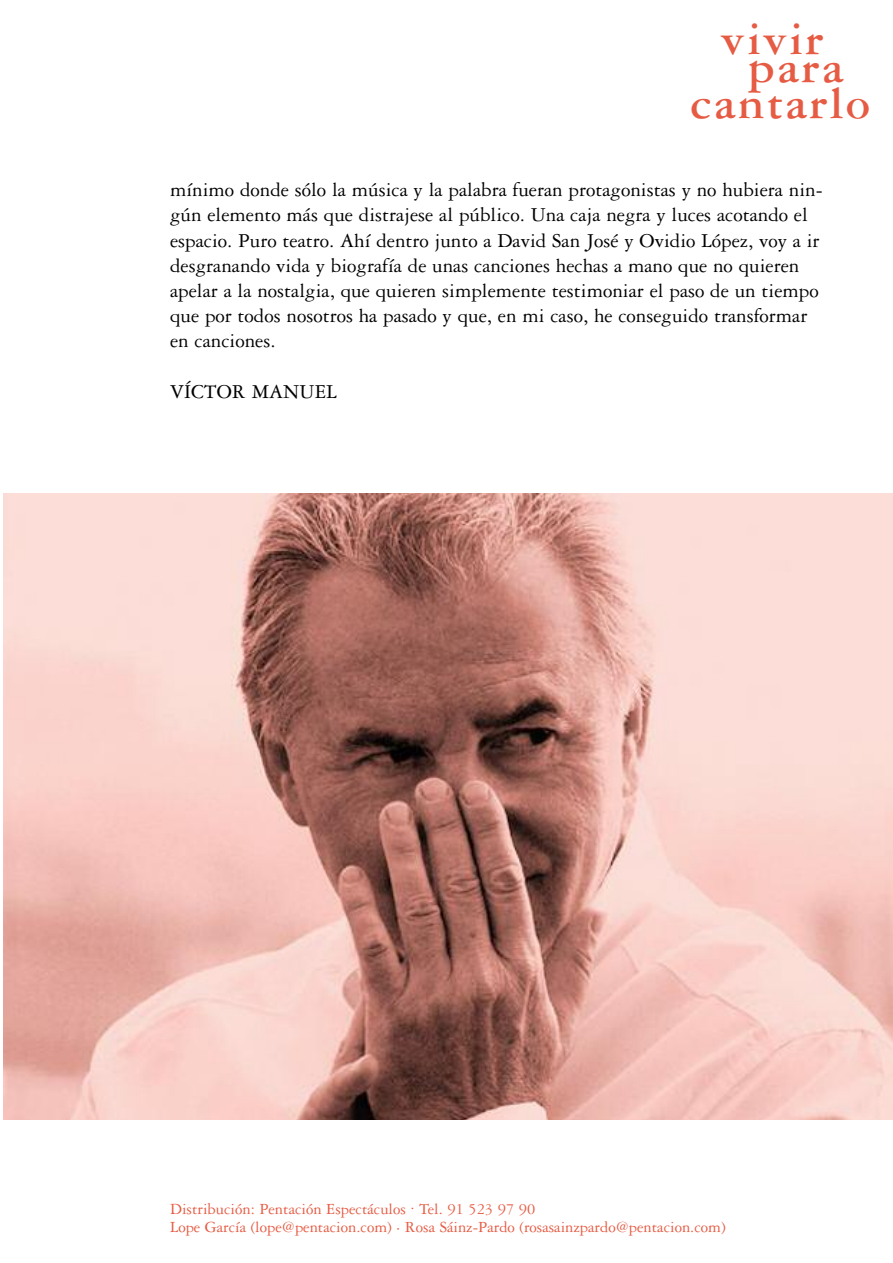
<style>
.page{position:relative;width:893px;height:1263px;background:#fff}
.page>*{position:absolute;margin:0;border:0;box-sizing:border-box;transform-origin:0 0}
.t1{font:700 48px/36px "Garamond Three";letter-spacing:.05em;color:#e65b43}
.t2{font:21px/25.2px "Garamond Three";color:#000}
.t3{font:16.5px/18px "Garamond Three";color:#e65b43}
</style>
<div class="page">
<img style="left:4px;top:494px;width:888px;height:625px">
<h1 class="t1" style="left:721px;top:26px;width:105px">vivir</h1>
<h1 class="t1" style="left:690px;top:54px;width:181px;text-indent:58px">para cantarlo</h1>
<p class="t2" style="left:170px;top:179px;width:654px">mínimo donde sólo la música y la palabra fueran protagonistas y no hubiera nin&shy;gún elemento más que distrajese al público. Una caja negra y luces acotando el espacio. Puro teatro. Ahí dentro junto a David San José y Ovidio López, voy a ir desgranando vida y biografía de unas canciones hechas a mano que no quieren apelar a la nostalgia, que quieren simplemente testimoniar el paso de un tiempo que por todos nosotros ha pasado y que, en mi caso, he conseguido transformar en canciones.</p>
<p class="t2" style="left:170px;top:381px;width:168px">VÍCTOR MANUEL</p>
<p class="t3" style="left:170px;top:1201px;width:557px">Distribución: Pentación Espectáculos . Tel. 91 523 97 90<br>Lope García (lope@pentacion.com) · Rosa Sáinz-Pardo (rosasainzpardo@pentacion.com)</p>
</div>
